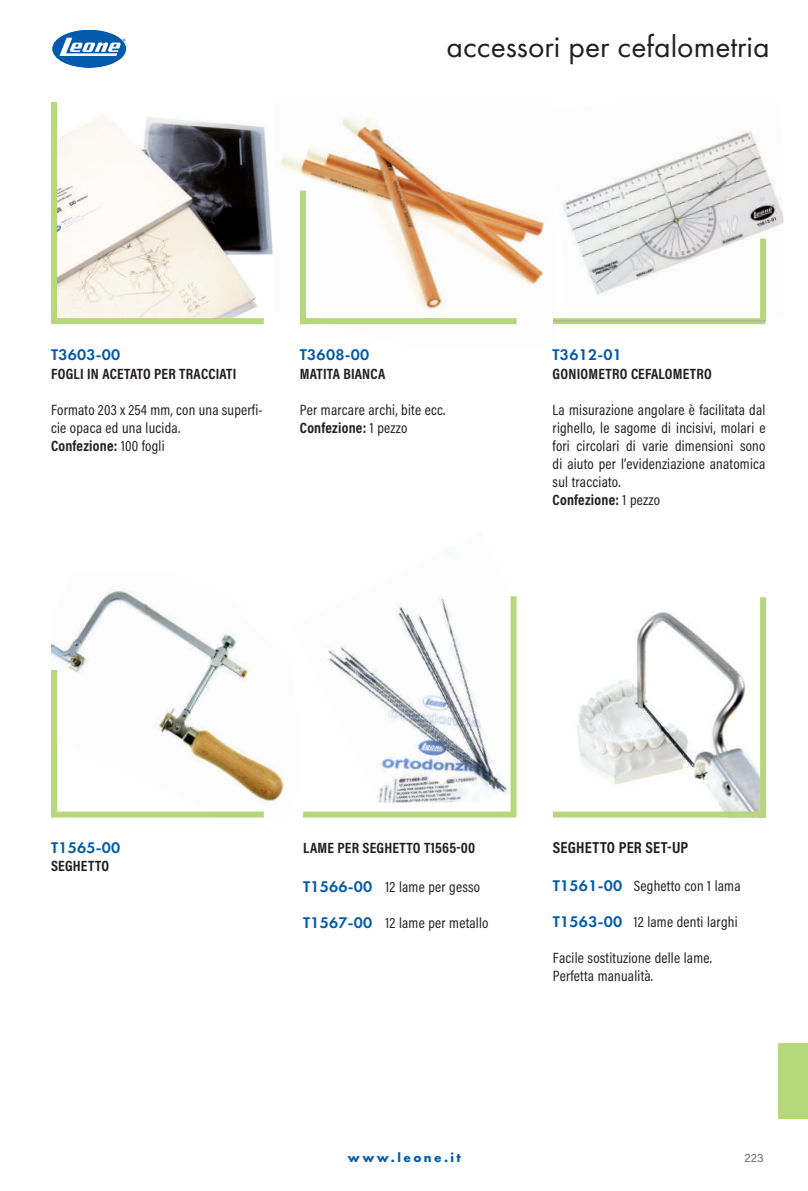
<style>
.page{position:relative;width:808px;height:1191px;background:#fff}
.page>*{position:absolute;margin:0;border:0;box-sizing:border-box;transform-origin:0 0}
.t1{font:31.5px "Futura PT";color:#231f20}
.t2{font:600 16.05px "Futura PT";letter-spacing:.015em;color:#015aaa}
.t3{font:700 16.05px "Acumin Pro Cond";letter-spacing:.015em;color:#231f20}
.t4{font:15px/18px "Acumin Pro Cond";letter-spacing:.015em;color:#231f20}
.t5{font:700 15px "Acumin Pro Cond";letter-spacing:.015em;color:#231f20}
.t6{font:700 13.35px "Futura PT";letter-spacing:.18em;color:#015aaa}
.t7{font:12px "Acumin Pro";color:#6c6d70}
.s1{font-weight:700}
.s2{font-family:"Futura PT";font-weight:600;font-size:16.05px;color:#015aaa}
</style>
<div class="page">
<div style="left:778px;top:1043px;width:30px;height:75px;background:#b7d77d"></div>
<svg style="left:53px;top:30px;width:73px;height:37px"></svg>
<img style="left:562px;top:131px;width:221px;height:189px">
<img style="left:57px;top:115px;width:216px;height:203px">
<img style="left:51px;top:590px;width:213px;height:228px">
<img style="left:576px;top:612px;width:184px;height:199px">
<div style="left:51px;top:102px;width:6px;height:219px;background:#b7d77d"></div>
<div style="left:51px;top:670px;width:6px;height:146px;background:#b7d77d"></div>
<div style="left:760px;top:597px;width:6px;height:220px;background:#b7d77d"></div>
<div style="left:760px;top:239px;width:6px;height:82px;background:#b7d77d"></div>
<div style="left:51px;top:318px;width:213px;height:6px;background:#b7d77d"></div>
<svg style="left:553px;top:318px;width:212px;height:6px"></svg>
<hr style="left:553px;top:321px;width:212px;height:1px;background:#a8a9ad">
<div style="left:51px;top:811px;width:213px;height:6px;background:#b7d77d"></div>
<div style="left:553px;top:811px;width:213px;height:6px;background:#b7d77d"></div>
<svg style="left:240px;top:590px;width:45px;height:214px"></svg>
<img style="left:327px;top:596px;width:180px;height:207px">
<div style="left:510px;top:596px;width:6px;height:220px;background:#b7d77d"></div>
<div style="left:303px;top:811px;width:213px;height:6px;background:#b7d77d"></div>
<img style="left:281px;top:116px;width:263px;height:209px">
<div style="left:300px;top:318px;width:216px;height:6px;background:#b7d77d"></div>
<div style="left:300px;top:190px;width:6px;height:134px;background:#b7d77d"></div>
<h1 class="t1" style="left:447px;top:28px;width:325px">accessori per cefalometria</h1>
<p class="t2" style="left:51px;top:344px;width:71px">T3603-00</p>
<p class="t5" style="left:51px;top:364px;width:187px">FOGLI IN ACETATO PER TRACCIATI</p>
<p class="t4" style="left:51px;top:400px;width:213px">Formato 203 x 254 mm, con una superfi&shy;cie opaca ed una lucida.<br><span class="s1">Confezione:</span> 100 fogli</p>
<p class="t2" style="left:300px;top:344px;width:71px">T3608-00</p>
<p class="t5" style="left:300px;top:364px;width:87px">MATITA BIANCA</p>
<p class="t4" style="left:300px;top:400px;width:147px">Per marcare archi, bite ecc.<br><span class="s1">Confezione:</span> 1 pezzo</p>
<p class="t2" style="left:553px;top:344px;width:71px">T3612-01</p>
<p class="t5" style="left:553px;top:364px;width:161px">GONIOMETRO CEFALOMETRO</p>
<p class="t4" style="left:553px;top:400px;width:214px">La misurazione angolare è facilitata dal righello, le sagome di incisivi, molari e fori circolari di varie dimensioni sono di aiuto per l’evidenziazione anatomica sul tracciato.<br><span class="s1">Confezione:</span> 1 pezzo</p>
<p class="t2" style="left:51px;top:838px;width:71px">T1565-00</p>
<p class="t5" style="left:51px;top:856px;width:60px">SEGHETTO</p>
<p class="t5" style="left:303px;top:837px;width:174px">LAME PER SEGHETTO T1565-00</p>
<p class="t4" style="left:303px;top:877px;width:179px"><span class="s2">T1566-00</span> 12 lame per gesso</p>
<p class="t4" style="left:303px;top:913px;width:187px"><span class="s2">T1567-00</span> 12 lame per metallo</p>
<p class="t3" style="left:553px;top:837px;width:137px">SEGHETTO PER SET-UP</p>
<p class="t4" style="left:553px;top:876px;width:189px"><span class="s2">T1561-00</span> Seghetto con 1 lama</p>
<p class="t4" style="left:553px;top:912px;width:186px"><span class="s2">T1563-00</span> 12 lame denti larghi</p>
<p class="t4" style="left:553px;top:948px;width:161px">Facile sostituzione delle lame.<br>Perfetta manualità.</p>
<p class="t6" style="left:348px;top:1148px;width:114px">www.leone.it</p>
<p class="t7" style="left:744px;top:1149px;width:21px">223</p>
</div>
